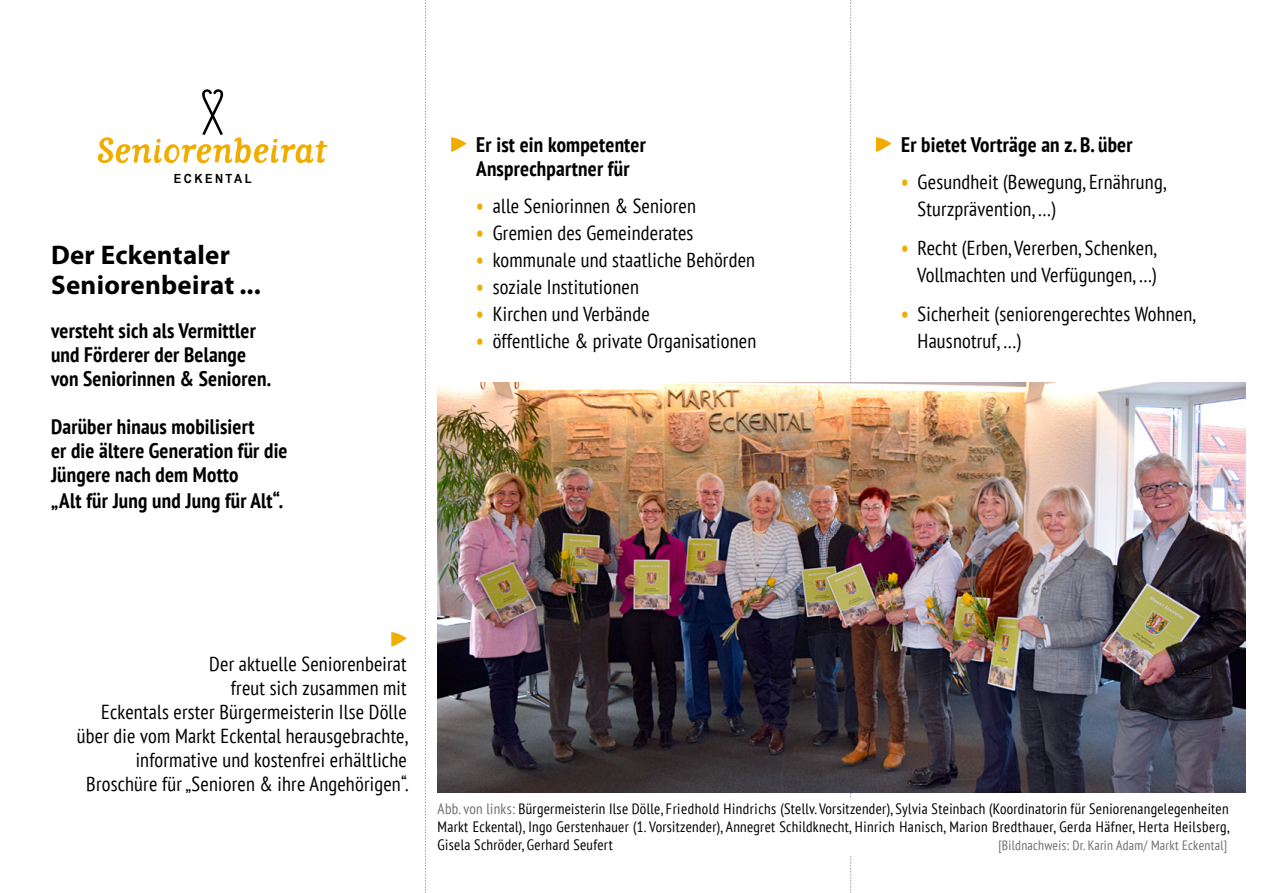
<style>
.page{position:relative;width:1263px;height:893px;background:#fff}
.page>*{position:absolute;margin:0;border:0;box-sizing:border-box;transform-origin:0 0}
.t1{font:700 27px/30px "Myriad Pro";letter-spacing:.01em;color:#000}
.t2{font:700 condensed 21px/24px "PT Sans";letter-spacing:.01em;color:#000}
.t3{font:condensed 20.25px/24px "PT Sans";letter-spacing:.01em;color:#000;text-align:right}
.t4{font:condensed 15px/18px "PT Sans";letter-spacing:.02em;color:#000;text-align:justify}
.t5{font:condensed 13.5px "PT Sans";letter-spacing:.02em;color:#706f6f}
.t6{font:700 12.6px "Arial Narrow";letter-spacing:.18em;color:#000;scale:1.09 1}
.s1{font-weight:700;color:#f0ad00}
.s2{color:#706f6f}
</style>
<div class="page">
<svg style="left:850px;top:0;width:1px;height:893px"></svg>
<div style="left:830px;top:798px;width:67px;height:58px;background:#fff"></div>
<svg style="left:425px;top:0;width:1px;height:893px"></svg>
<img style="left:438px;top:383px;width:807px;height:409px">
<svg style="left:97px;top:89px;width:231px;height:75px"></svg>
<svg style="left:451px;top:137px;width:16px;height:15px"></svg>
<svg style="left:391px;top:632px;width:16px;height:15px"></svg>
<svg style="left:876px;top:137px;width:15px;height:15px"></svg>
<p class="t6" style="left:174px;top:172px;width:73px">ECKENTAL</p>
<h1 class="t1" style="left:51px;top:240px;width:211px">Der Eckentaler<br>Seniorenbeirat ...</h1>
<p class="t2" style="left:51px;top:320px;width:221px">versteht sich als Vermittler und Förderer der Belange von Seniorinnen &amp; Senioren.</p>
<p class="t2" style="left:51px;top:416px;width:238px;line-height:24.5px">Darüber hinaus mobilisiert<br>er die ältere Generation für die<br>Jüngere nach dem Motto<br>„Alt für Jung und Jung für Alt“.</p>
<p class="t2" style="left:476px;top:134px;width:171px">Er ist ein kompetenter<br>Ansprechpartner für</p>
<p class="t3" style="left:476px;top:196px;width:221px"><span class="s1">•</span> alle Seniorinnen &amp; Senioren</p>
<p class="t3" style="left:476px;top:223px;width:219px"><span class="s1">•</span> Gremien des Gemeinderates</p>
<p class="t3" style="left:476px;top:250px;width:280px"><span class="s1">•</span> kommunale und staatliche Behörden</p>
<p class="t3" style="left:476px;top:277px;width:164px"><span class="s1">•</span> soziale Institutionen</p>
<p class="t3" style="left:476px;top:304px;width:175px"><span class="s1">•</span> Kirchen und Verbände</p>
<p class="t3" style="left:476px;top:331px;width:282px"><span class="s1">•</span> öffentliche &amp; private Organisationen</p>
<p class="t2" style="left:901px;top:134px;width:233px">Er bietet Vorträge an z. B. über</p>
<p class="t3" style="left:918px;top:170px;width:250px;line-height:27px;text-align:left;text-indent:-17px"><span class="s1">•</span> Gesundheit (Bewegung, Ernährung,<br>Sturzprävention, …)</p>
<p class="t3" style="left:901px;top:236px;width:257px;line-height:27px"><span class="s1">•</span> Recht (Erben, Vererben, Schenken,<br>Vollmachten und Verfügungen, …)</p>
<p class="t3" style="left:918px;top:302px;width:280px;line-height:27px;text-align:left;text-indent:-17px"><span class="s1">•</span> Sicherheit (seniorengerechtes Wohnen,<br>Hausnotruf, …)</p>
<p class="t3" style="left:77px;top:654px;width:333px">Der aktuelle Seniorenbeirat<br>freut sich zusammen mit<br>Eckentals erster Bürgermeisterin Ilse Dölle über die vom Markt Eckental herausgebrachte, informative und kostenfrei erhältliche Broschüre für „Senioren &amp; ihre Angehörigen“.</p>
<p class="t4" style="left:438px;top:801px;width:793px"><span class="s2">Abb. von links:</span> Bürgermeisterin Ilse Dölle, Friedhold Hindrichs (Stellv. Vorsitzender), Sylvia Steinbach (Koordinatorin für Seniorenangelegenheiten Markt Eckental), Ingo Gerstenhauer (1. Vorsitzender), Annegret Schildknecht, Hinrich Hanisch, Marion Bredthauer, Gerda Häfner, Herta Heilsberg, Gisela Schröder, Gerhard Seufert</p>
<p class="t5" style="left:998px;top:840px;width:230px">[Bildnachweis: Dr. Karin Adam/ Markt Eckental]</p>
</div>
